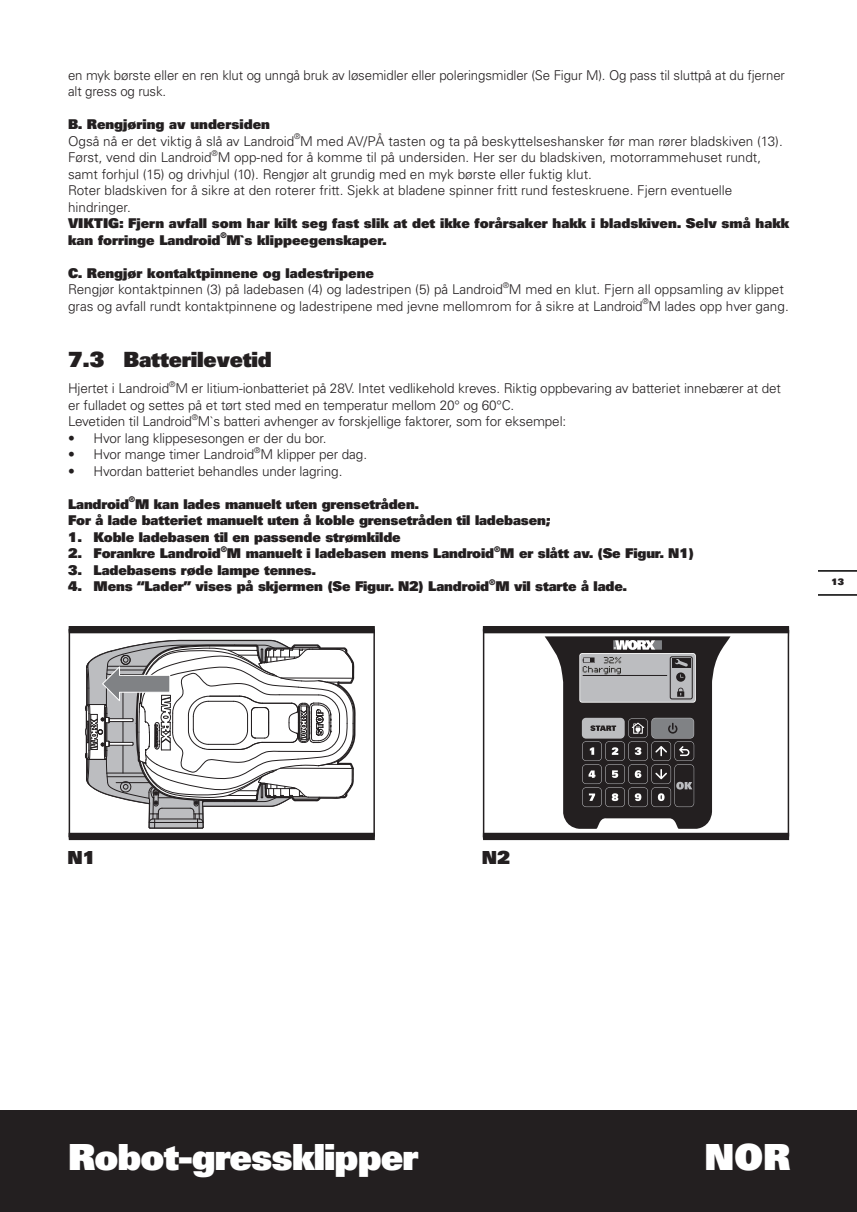
<style>
.page{position:relative;width:857px;height:1212px;background:#fff}
.page>*{position:absolute;margin:0;border:0;box-sizing:border-box;transform-origin:0 0}
.t1{font:900 36px "Univers";letter-spacing:-.025em;color:#fff}
.t2{font:900 21px "Univers";letter-spacing:-.01em;color:#231f20}
.t3{font:900 18px "Univers";color:#231f20}
.t4{font:300 13.5px/16.5px "Univers";letter-spacing:-.01em;color:#231f20}
.t5{font:900 13.5px/16.5px "Univers";letter-spacing:-.01em;color:#231f20}
.t6{font:900 9px "Univers";color:#231f20}
.t7{font:300 7.8px "Univers";color:#231f20}
.t8{font:900 7.8px "Univers";color:#231f20}
</style>
<div class="page">
<div style="left:0;top:1110px;width:857px;height:102px;background:#231f20"></div>
<hr style="left:819px;top:594px;width:38px;height:2px;background:#000">
<hr style="left:819px;top:570px;width:38px;height:2px;background:#000">
<svg style="left:68px;top:633px;width:307px;height:7px"></svg>
<svg style="left:68px;top:640px;width:307px;height:200px"></svg>
<div style="left:68px;top:626px;width:307px;height:7px;background:#231f20"></div>
<svg style="left:483px;top:626px;width:306px;height:214px"></svg>
<p class="t4" style="left:68px;top:67px;width:718px">en myk børste eller en ren klut og unngå bruk av løsemidler eller poleringsmidler (Se Figur M). Og pass til sluttpå at du fjerner alt gress og rusk.</p>
<p class="t5" style="left:68px;top:116px;width:203px">B. Rengjøring av undersiden</p>
<p class="t4" style="left:68px;top:133px;width:228px">Også nå er det viktig å slå av Landroid</p>
<p class="t7" style="left:294px;top:132px;width:8px">®</p>
<p class="t4" style="left:300px;top:133px;width:484px">M med AV/PÅ tasten og ta på beskyttelseshansker før man rører bladskiven (13).</p>
<p class="t4" style="left:68px;top:149px;width:145px">Først, vend din Landroid</p>
<p class="t7" style="left:211px;top:148px;width:8px">®</p>
<p class="t4" style="left:68px;top:149px;width:694px;text-indent:150px">M opp-ned for å komme til på undersiden. Her ser du bladskiven, motorrammehuset rundt, samt forhjul (15) og drivhjul (10). Rengjør alt grundig med en myk børste eller fuktig klut.<br>Roter bladskiven for å sikre at den roterer fritt. Sjekk at bladene spinner fritt rund festeskruene. Fjern eventuelle hindringer.</p>
<p class="t5" style="left:68px;top:215px;width:723px">VIKTIG: Fjern avfall som har kilt seg fast slik at det ikke forårsaker hakk i bladskiven. Selv små hakk kan forringe Landroid</p>
<p class="t8" style="left:220px;top:230px;width:8px">®</p>
<p class="t5" style="left:227px;top:231px;width:162px">M`s klippeegenskaper.</p>
<p class="t5" style="left:68px;top:264px;width:307px">C. Rengjør kontaktpinnene og ladestripene</p>
<p class="t4" style="left:68px;top:281px;width:436px">Rengjør kontaktpinnen (3) på ladebasen (4) og ladestripen (5) på Landroid</p>
<p class="t7" style="left:503px;top:280px;width:8px">®</p>
<p class="t4" style="left:68px;top:281px;width:722px;text-indent:441px">M med en klut. Fjern all oppsamling av klippet gras og avfall rundt kontaktpinnene og ladestripene med jevne mellomrom for å sikre at Landroid M lades opp hver gang.</p>
<p class="t7" style="left:642px;top:297px;width:8px">®</p>
<h2 class="t2" style="left:68px;top:345px;width:205px">7.3 Batterilevetid</h2>
<p class="t4" style="left:68px;top:380px;width:103px">Hjertet i Landroid</p>
<p class="t7" style="left:169px;top:379px;width:8px">®</p>
<p class="t4" style="left:68px;top:380px;width:714px;text-indent:107px">M er litium-ionbatteriet på 28V. Intet vedlikehold kreves. Riktig oppbevaring av batteriet innebærer at det er fulladet og settes på et tørt sted med en temperatur mellom 20° og 60°C.<br>Levetiden til Landroid M`s batteri avhenger av forskjellige faktorer, som for eksempel:</p>
<p class="t7" style="left:192px;top:412px;width:8px">®</p>
<p class="t4" style="left:68px;top:430px;width:260px">• Hvor lang klippesesongen er der du bor.</p>
<p class="t4" style="left:68px;top:446px;width:188px">• Hvor mange timer Landroid</p>
<p class="t7" style="left:254px;top:445px;width:8px">®</p>
<p class="t4" style="left:260px;top:446px;width:108px">M klipper per dag.</p>
<p class="t4" style="left:68px;top:463px;width:276px">• Hvordan batteriet behandles under lagring.</p>
<p class="t5" style="left:68px;top:495px;width:62px">Landroid</p>
<p class="t8" style="left:129px;top:494px;width:8px">®</p>
<p class="t5" style="left:68px;top:495px;width:484px;text-indent:67px">M kan lades manuelt uten grensetråden.<br>For å lade batteriet manuelt uten å koble grensetråden til ladebasen;</p>
<p class="t5" style="left:68px;top:528px;width:334px">1. Koble ladebasen til en passende strømkilde</p>
<p class="t5" style="left:68px;top:545px;width:428px">2. Forankre Landroid M manuelt i ladebasen mens Landroid</p>
<p class="t8" style="left:221px;top:544px;width:8px">®</p>
<p class="t8" style="left:494px;top:544px;width:8px">®</p>
<p class="t5" style="left:500px;top:545px;width:195px">M er slått av. (Se Figur. N1)</p>
<p class="t5" style="left:68px;top:561px;width:249px">3. Ladebasens røde lampe tennes.</p>
<p class="t5" style="left:68px;top:578px;width:560px">4. Mens “Lader” vises på skjermen (Se Figur. N2) Landroid M vil starte å lade.</p>
<p class="t8" style="left:489px;top:577px;width:8px">®</p>
<p class="t6" style="left:831px;top:576px;width:14px">13</p>
<h3 class="t3" style="left:67px;top:846px;width:30px">N1</h3>
<h3 class="t3" style="left:482px;top:846px;width:30px">N2</h3>
<h1 class="t1" style="left:68px;top:1133px;width:352px">Robot-gressklipper</h1>
<h1 class="t1" style="left:704px;top:1133px;width:87px">NOR</h1>
</div>
